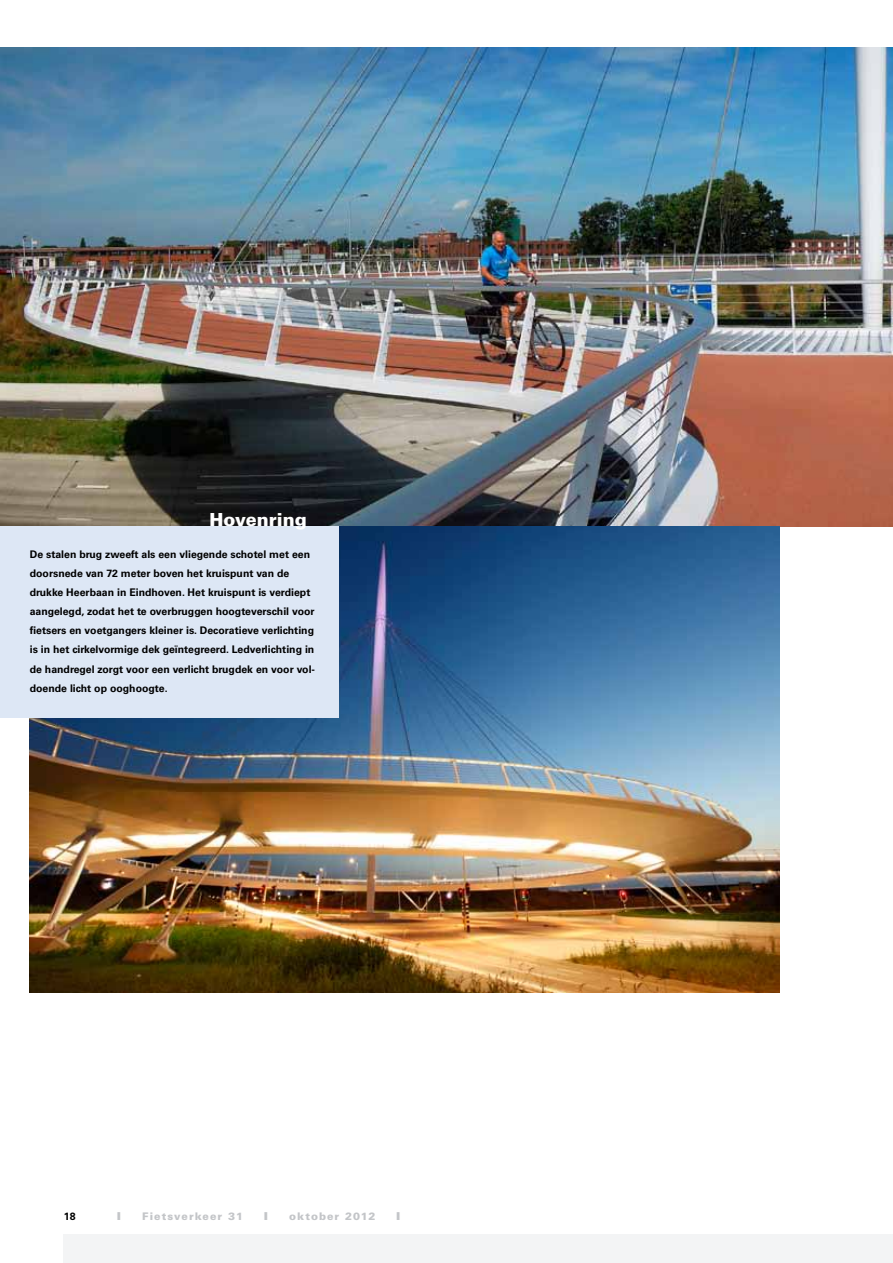
<style>
.page{position:relative;width:893px;height:1263px;background:#fff}
.page>*{position:absolute;margin:0;border:0;box-sizing:border-box;transform-origin:0 0}
.t1{font:900 18px "Univers LT";color:#fff}
.t2{font:900 10.8px "Univers LT";color:#c3c5c8;scale:1.2 1}
.t3{font:700 10.5px/19.2px "Univers LT";color:#000}
.t4{font:900 10.5px "Univers LT";letter-spacing:.1em;color:#c3c5c8}
</style>
<div class="page">
<div style="left:64px;top:1234px;width:829px;height:29px;background:#f3f4f5"></div>
<img style="left:0;top:48px;width:893px;height:478px">
<img style="left:30px;top:526px;width:749px;height:466px">
<div style="left:0;top:526px;width:339px;height:192px;background:#dde7f5"></div>
<h1 class="t1" style="left:210px;top:508px;width:99px">Hovenring</h1>
<p class="t3" style="left:30px;top:544px;width:287px">De stalen brug zweeft als een vliegende schotel met een doorsnede van 72 meter boven het kruispunt van de drukke Heerbaan in Eindhoven. Het kruispunt is verdiept aangelegd, zodat het te overbruggen hoogteverschil voor fietsers en voetgangers kleiner is. Decoratieve verlichting is in het cirkelvormige dek geïntegreerd. Ledverlichting in de handregel zorgt voor een verlicht brugdek en voor vol&shy;doende licht op ooghoogte.</p>
<p class="t3" style="left:64px;top:1206px;width:13px">18</p>
<p class="t2" style="left:117px;top:1209px;width:5px">I</p>
<p class="t4" style="left:142px;top:1209px;width:102px">Fietsverkeer 31</p>
<p class="t2" style="left:264px;top:1209px;width:5px">I</p>
<p class="t4" style="left:289px;top:1209px;width:88px">oktober 2012</p>
<p class="t2" style="left:396px;top:1209px;width:5px">I</p>
</div>
